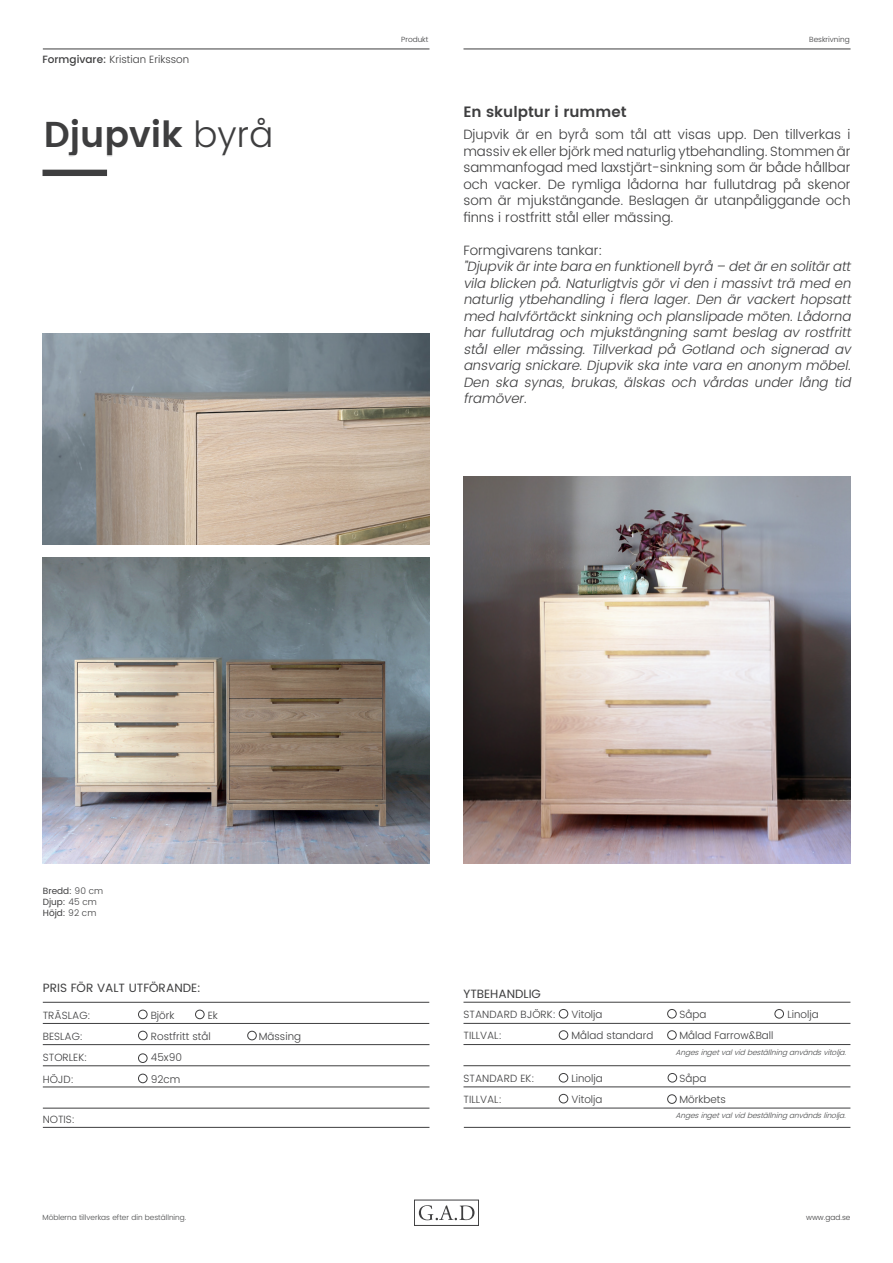
<style>
.page{position:relative;width:893px;height:1263px;background:#fff}
.page>*{position:absolute;margin:0;border:0;box-sizing:border-box;transform-origin:0 0}
.t1{font:600 36px "Poppins";color:#3e3e3f}
.t2{font:600 15px "Poppins";color:#3e3e3f}
.t3{font:italic 300 13.5px/16.5px "Poppins";color:#3e3e3f;text-align:justify}
.t4{font:300 13.5px/16.5px "Poppins";color:#3e3e3f;text-align:justify}
.t5{font:12px "Poppins";color:#3e3e3f}
.t6{font:300 10.5px "Poppins";color:#3e3e3f}
.t7{font:9px "Poppins";color:#3e3e3f}
.t8{font:italic 300 7.5px "Poppins";color:#4a4b4c}
.t9{font:300 7.5px "Poppins";color:#4a4b4c}
.t10{font:300 7.5px "Poppins";color:#3e3e3f}
.s1{font-weight:500}
.s2{font-weight:300}
</style>
<div class="page">
<hr style="left:43px;top:49px;width:386px;height:1px;background:#3e3e3f">
<hr style="left:463px;top:49px;width:387px;height:1px;background:#3e3e3f">
<hr style="left:43px;top:1002px;width:386px;height:1px;background:#3e3e3f">
<hr style="left:43px;top:1023px;width:386px;height:1px;background:#3e3e3f">
<hr style="left:43px;top:1044px;width:386px;height:1px;background:#3e3e3f">
<hr style="left:43px;top:1065px;width:386px;height:1px;background:#3e3e3f">
<hr style="left:43px;top:1108px;width:386px;height:1px;background:#3e3e3f">
<hr style="left:43px;top:1127px;width:386px;height:1px;background:#3e3e3f">
<hr style="left:463px;top:1002px;width:387px;height:1px;background:#3e3e3f">
<hr style="left:463px;top:1023px;width:387px;height:1px;background:#3e3e3f">
<hr style="left:463px;top:1044px;width:387px;height:1px;background:#3e3e3f">
<hr style="left:463px;top:1065px;width:387px;height:1px;background:#3e3e3f">
<hr style="left:463px;top:1087px;width:387px;height:1px;background:#3e3e3f">
<hr style="left:463px;top:1108px;width:387px;height:1px;background:#3e3e3f">
<div style="left:559px;top:1009px;width:9px;height:9px;border:1px solid #3e3e3f;border-radius:50%"></div>
<div style="left:667px;top:1009px;width:9px;height:9px;border:1px solid #3e3e3f;border-radius:50%"></div>
<div style="left:775px;top:1009px;width:9px;height:9px;border:1px solid #3e3e3f;border-radius:50%"></div>
<div style="left:559px;top:1030px;width:9px;height:9px;border:1px solid #3e3e3f;border-radius:50%"></div>
<div style="left:559px;top:1073px;width:9px;height:9px;border:1px solid #3e3e3f;border-radius:50%"></div>
<div style="left:668px;top:1073px;width:9px;height:9px;border:1px solid #3e3e3f;border-radius:50%"></div>
<div style="left:559px;top:1094px;width:9px;height:9px;border:1px solid #3e3e3f;border-radius:50%"></div>
<div style="left:667px;top:1094px;width:9px;height:9px;border:1px solid #3e3e3f;border-radius:50%"></div>
<hr style="left:43px;top:1087px;width:386px;height:1px;background:#3e3e3f">
<div style="left:43px;top:170px;width:64px;height:6px;background:#3e3e3f"></div>
<svg style="left:419px;top:1205px;width:55px;height:15px"></svg>
<div style="left:414px;top:1200px;width:65px;height:26px;border:1px solid #3e3e3f"></div>
<hr style="left:464px;top:1127px;width:386px;height:1px;background:#3e3e3f">
<div style="left:667px;top:1030px;width:9px;height:9px;border:1px solid #3e3e3f;border-radius:50%"></div>
<div style="left:247px;top:1031px;width:10px;height:9px;border:1px solid #3e3e3f;border-radius:50%"></div>
<div style="left:138px;top:1074px;width:9px;height:9px;border:1px solid #3e3e3f;border-radius:50%"></div>
<div style="left:138px;top:1031px;width:9px;height:9px;border:1px solid #3e3e3f;border-radius:50%"></div>
<div style="left:138px;top:1054px;width:9px;height:9px;border:1px solid #3e3e3f;border-radius:50%"></div>
<div style="left:138px;top:1010px;width:9px;height:9px;border:1px solid #3e3e3f;border-radius:50%"></div>
<div style="left:195px;top:1010px;width:9px;height:9px;border:1px solid #3e3e3f;border-radius:50%"></div>
<img style="left:43px;top:558px;width:386px;height:305px">
<img style="left:463px;top:476px;width:387px;height:387px">
<img style="left:43px;top:334px;width:386px;height:211px">
<p class="t6" style="left:43px;top:51px;width:148px"><span class="s1">Formgivare:</span> Kristian Eriksson</p>
<p class="t1" style="left:44px;top:107px;width:231px">Djupvik <span class="s2">byrå</span></p>
<p class="t10" style="left:401px;top:34px;width:29px">Produkt</p>
<p class="t10" style="left:809px;top:34px;width:42px">Beskrivning</p>
<p class="t2" style="left:463px;top:100px;width:165px">En skulptur i rummet</p>
<p class="t4" style="left:463px;top:127px;width:389px">Djupvik är en byrå som tål att visas upp. Den tillverkas i massiv ek eller björk med naturlig ytbehandling. Stommen är sammanfogad med laxstjärt-sinkning som är både hållbar och vacker. De rymliga lådorna har fullutdrag på skenor som är mjukstängande. Beslagen är utanpåliggande och finns i rostfritt stål eller mässing.</p>
<p class="t4" style="left:463px;top:242px;width:141px">Formgivarens tankar:</p>
<p class="t3" style="left:463px;top:259px;width:392px">”Djupvikärinte bara en funktionellbyrå – detären solitäratt vila blicken på. Naturligtvis gör vi den i massivt trä med en naturlig ytbehandling i flera lager. Den är vackert hopsatt med halvförtäcktsinkning och planslipade möten.Lådorna har fullutdrag och mjukstängning samt beslag av rostfritt stål eller mässing. Tillverkad på Gotland och signerad av ansvarig snickare.Djupvikska inte vara en anonym möbel.<br>Den ska synas, brukas, älskas och vårdas under lång tid framöver.</p>
<p class="t7" style="left:43px;top:884px;width:62px">Bredd: <span class="s2">90 cm</span></p>
<p class="t7" style="left:43px;top:895px;width:55px">Djup: <span class="s2">45 cm</span></p>
<p class="t7" style="left:43px;top:906px;width:55px">Höjd: <span class="s2">92 cm</span></p>
<p class="t5" style="left:43px;top:979px;width:159px">PRIS FÖR VALT UTFÖRANDE:</p>
<p class="t6" style="left:43px;top:1007px;width:49px">TRÄSLAG:</p>
<p class="t6" style="left:151px;top:1007px;width:25px">Björk</p>
<p class="t6" style="left:208px;top:1007px;width:12px">Ek</p>
<p class="t6" style="left:43px;top:1050px;width:46px">STORLEK:</p>
<p class="t6" style="left:151px;top:1050px;width:33px">45x90</p>
<p class="t6" style="left:43px;top:1071px;width:33px">HÖJD:</p>
<p class="t6" style="left:151px;top:1071px;width:31px">92cm</p>
<p class="t6" style="left:43px;top:1112px;width:34px">NOTIS:</p>
<p class="t6" style="left:43px;top:1028px;width:42px">BESLAG:</p>
<p class="t6" style="left:151px;top:1028px;width:61px">Rostfritt stål</p>
<p class="t6" style="left:259px;top:1028px;width:44px">Mässing</p>
<p class="t9" style="left:43px;top:1212px;width:145px">Möblerna tillverkas efter din beställning.</p>
<p class="t5" style="left:463px;top:985px;width:79px">YTBEHANDLIG</p>
<p class="t6" style="left:463px;top:1007px;width:94px">STANDARD BJÖRK:</p>
<p class="t6" style="left:571px;top:1007px;width:33px">Vitolja</p>
<p class="t6" style="left:679px;top:1007px;width:28px">Såpa</p>
<p class="t6" style="left:787px;top:1007px;width:33px">Linolja</p>
<p class="t6" style="left:463px;top:1027px;width:40px">TILLVAL:</p>
<p class="t6" style="left:571px;top:1027px;width:83px">Målad standard</p>
<p class="t6" style="left:679px;top:1027px;width:95px">Målad Farrow&amp;Ball</p>
<p class="t6" style="left:463px;top:1071px;width:73px">STANDARD EK:</p>
<p class="t6" style="left:571px;top:1071px;width:33px">Linolja</p>
<p class="t6" style="left:679px;top:1071px;width:28px">Såpa</p>
<p class="t6" style="left:463px;top:1091px;width:40px">TILLVAL:</p>
<p class="t6" style="left:571px;top:1091px;width:33px">Vitolja</p>
<p class="t6" style="left:679px;top:1091px;width:48px">Mörkbets</p>
<p class="t8" style="left:675px;top:1047px;width:175px">Angesingetvalvidbeställninganvändsvitolja.</p>
<p class="t8" style="left:675px;top:1110px;width:175px">Angesingetvalvidbeställninganvändslinolja.</p>
<p class="t10" style="left:806px;top:1212px;width:46px">www.gad.se</p>
</div>
